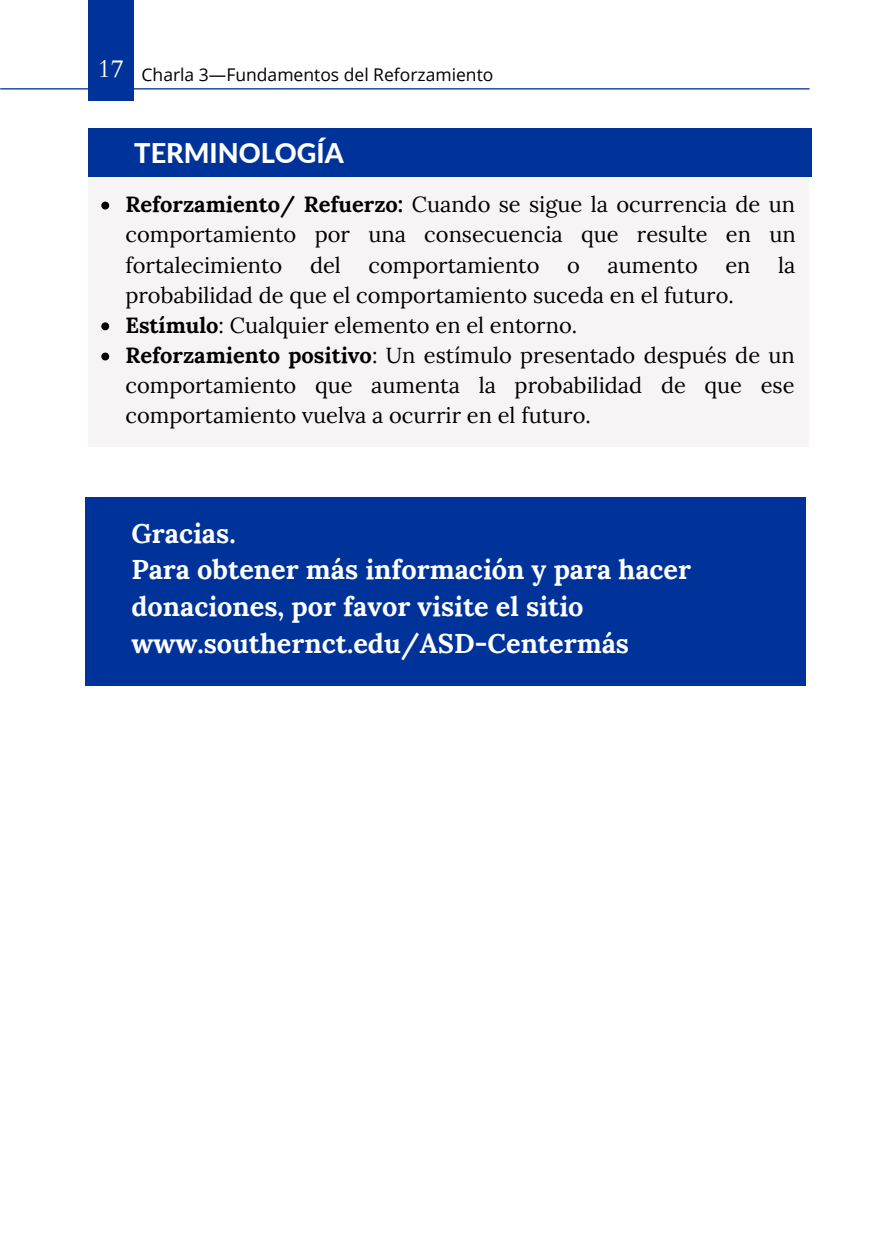
<style>
.page{position:relative;width:882px;height:1260px;background:#fff}
.page>*{position:absolute;margin:0;border:0;box-sizing:border-box;transform-origin:0 0}
.t1{font:700 27.12px/36.8px "Lora";color:#fff}
.t2{font:800 27.12px "Lato";color:#fff}
.t3{font:21.88px/30.1px "Lora";color:#000;text-align:justify}
.t4{font:17.5px "Open Sans";color:#000}
.s1{font-weight:700}
</style>
<div class="page">
<div style="left:88px;top:128px;width:721px;height:319px;background:#f6f4f4"></div>
<div style="left:88px;top:128px;width:723px;height:49px;background:#039"></div>
<svg style="left:101px;top:202px;width:8px;height:8px"></svg>
<svg style="left:101px;top:322px;width:8px;height:8px"></svg>
<svg style="left:101px;top:353px;width:8px;height:7px"></svg>
<div style="left:85px;top:497px;width:721px;height:189px;background:#039"></div>
<hr style="left:1px;top:88px;width:808px;height:2px;background:#039">
<div style="left:88px;top:0;width:46px;height:101px;background:#039"></div>
<p class="t4" style="left:98px;top:62px;width:397px"><sup>17</sup> Charla 3—Fundamentos del Reforzamiento</p>
<p class="t2" style="left:134px;top:136px;width:211px">TERMINOLOGÍA</p>
<p class="t3" style="left:125px;top:189px;width:672px"><span class="s1">Reforzamiento/ Refuerzo:</span> Cuando se sigue la ocurrencia de un comportamiento por una consecuencia que resulte en un fortalecimiento</p>
<p class="t3" style="left:310px;top:249px;width:32px">del</p>
<p class="t3" style="left:369px;top:249px;width:173px">comportamiento</p>
<p class="t3" style="left:567px;top:249px;width:14px">o</p>
<p class="t3" style="left:608px;top:249px;width:92px">aumento</p>
<p class="t3" style="left:725px;top:249px;width:27px">en</p>
<p class="t3" style="left:778px;top:249px;width:19px">la</p>
<p class="t3" style="left:125px;top:280px;width:671px;text-align:left">probabilidad de que el comportamiento suceda en el futuro.<br><span class="s1">Estímulo</span>: Cualquier elemento en el entorno.<br><span class="s1">Reforzamiento positivo</span>: Un estímulo presentado después de un comportamiento que aumenta la probabilidad de que ese comportamiento vuelva a ocurrir en el futuro.</p>
<p class="t1" style="left:131px;top:514px;width:561px">Gracias.<br>Para obtener más información y para hacer donaciones, por favor visite el sitio www.southernct.edu/ASD-Centermás</p>
</div>
